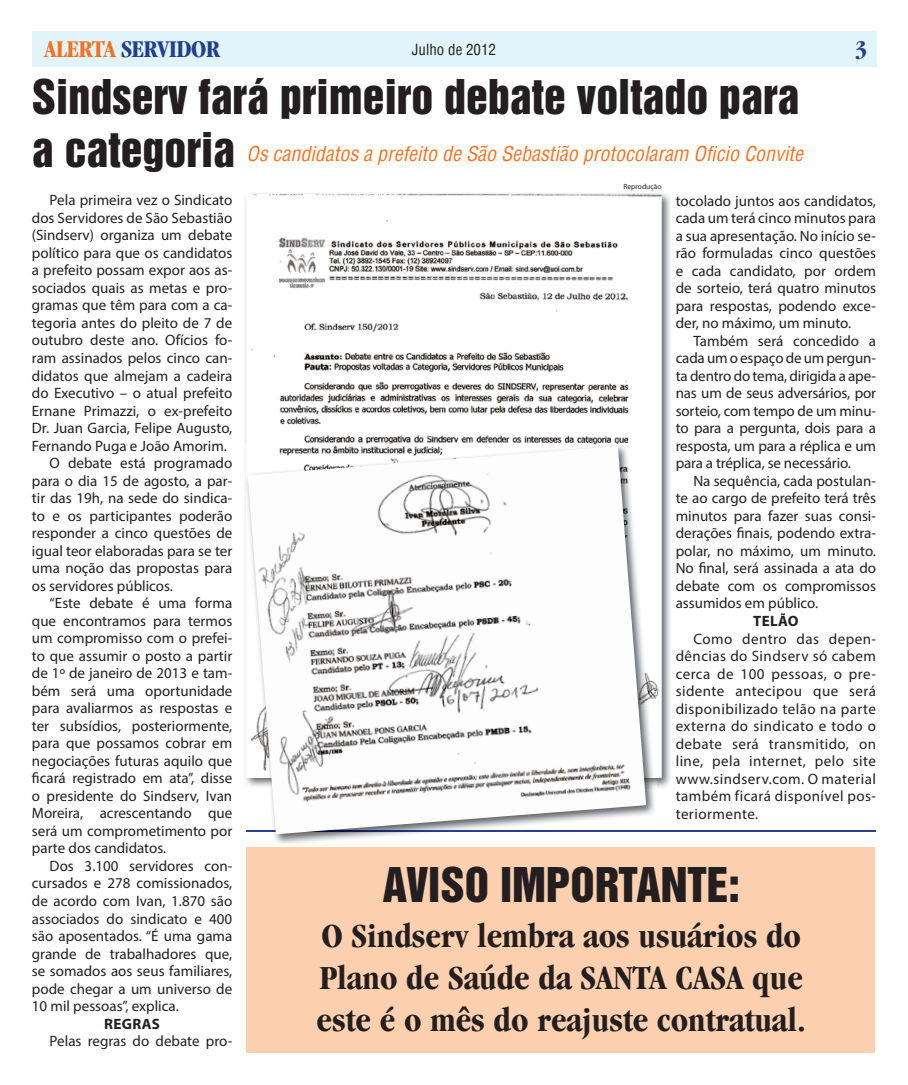
<style>
.page{position:relative;width:908px;height:1085px;background:#fff}
.page>*{position:absolute;margin:0;border:0;box-sizing:border-box;transform-origin:0 0}
.t1{font:43.75px "Helvetica Inserat";color:#231f20}
.t2{font:700 condensed 35px/42px "Garamond LT";color:#231f20}
.t3{font:700 condensed 25px "Garamond LT";letter-spacing:-.02em;color:#253f8e}
.t4{font:italic condensed 20px "Helvetica";color:#f47321}
.t5{font:15px/17.5px "Myriad Pro";color:#231f20;text-align:justify}
.t6{font:condensed 15px "Helvetica";color:#231f20}
.t7{font:700 15px "Myriad Pro";letter-spacing:.02em;color:#231f20}
.t8{font:7.5px "Myriad Pro";color:#231f20}
.s1{color:#f47321}
.s2{font-family:"Helvetica Inserat";font-style:normal;font-stretch:normal;font-size:43.75px;color:#231f20}
</style>
<div class="page">
<div style="left:32px;top:31px;width:843px;height:35px;background:#e1f4fc"></div>
<img style="left:245px;top:193px;width:425px;height:40px">
<img style="left:245px;top:233px;width:1px;height:210px">
<img style="left:656px;top:233px;width:14px;height:555px">
<img style="left:246px;top:194px;width:415px;height:583px">
<div style="left:246px;top:847px;width:629px;height:205px;background:#fcd0af"></div>
<hr style="left:246px;top:830px;width:629px;height:1px;background:#253f8e">
<img style="left:246px;top:788px;width:410px;height:56px">
<img style="left:245px;top:443px;width:2px;height:339px">
<img style="left:646px;top:777px;width:10px;height:11px">
<img style="left:246px;top:443px;width:410px;height:334px">
<img style="left:247px;top:446px;width:399px;height:388px">
<h3 class="t3" style="left:44px;top:35px;width:177px"><span class="s1">ALERTA</span> SERVIDOR</h3>
<p class="t6" style="left:411px;top:39px;width:86px">Julho de 2012</p>
<h3 class="t3" style="left:854px;top:34px;width:14px">3</h3>
<h1 class="t1" style="left:32px;top:71px;width:768px">Sindserv fará primeiro debate voltado para</h1>
<h3 class="t4" style="left:32px;top:141px;width:772px"><span class="s2">a categoria</span> Os candidatos a prefeito de São Sebastião protocolaram Oficio Convite</h3>
<p class="t5" style="left:50px;top:191px;width:184px">Pela primeira vez o Sindicato</p>
<p class="t5" style="left:32px;top:209px;width:202px">dos Servidores de São Sebastião</p>
<p class="t5" style="left:32px;top:226px;width:202px">(Sindserv) organiza um debate</p>
<p class="t5" style="left:32px;top:244px;width:202px">político para que os candidatos</p>
<p class="t5" style="left:32px;top:261px;width:202px">a prefeito possam expor aos as-</p>
<p class="t5" style="left:32px;top:279px;width:202px">sociados quais as metas e pro-</p>
<p class="t5" style="left:32px;top:296px;width:202px">gramas que têm para com a ca-</p>
<p class="t5" style="left:32px;top:314px;width:202px">tegoria antes do pleito de 7 de</p>
<p class="t5" style="left:32px;top:331px;width:202px">outubro deste ano. Ofícios fo-</p>
<p class="t5" style="left:32px;top:349px;width:202px">ram assinados pelos cinco can-</p>
<p class="t5" style="left:32px;top:366px;width:202px">didatos que almejam a cadeira</p>
<p class="t5" style="left:32px;top:384px;width:202px">do Executivo – o atual prefeito</p>
<p class="t5" style="left:32px;top:401px;width:202px">Ernane Primazzi, o ex-prefeito</p>
<p class="t5" style="left:32px;top:419px;width:202px">Dr. Juan Garcia, Felipe Augusto,</p>
<p class="t5" style="left:32px;top:436px;width:196px">Fernando Puga e João Amorim.</p>
<p class="t5" style="left:50px;top:454px;width:184px">O debate está programado</p>
<p class="t5" style="left:32px;top:471px;width:202px">para o dia 15 de agosto, a par-</p>
<p class="t5" style="left:32px;top:489px;width:202px">tir das 19h, na sede do sindica-</p>
<p class="t5" style="left:32px;top:506px;width:202px">to e os participantes poderão</p>
<p class="t5" style="left:32px;top:524px;width:202px">responder a cinco questões de</p>
<p class="t5" style="left:32px;top:541px;width:202px">igual teor elaboradas para se ter</p>
<p class="t5" style="left:32px;top:559px;width:202px">uma noção das propostas para</p>
<p class="t5" style="left:32px;top:576px;width:143px">os servidores públicos.</p>
<p class="t5" style="left:50px;top:594px;width:184px">“Este debate é uma forma</p>
<p class="t5" style="left:32px;top:611px;width:202px">que encontramos para termos</p>
<p class="t5" style="left:32px;top:629px;width:202px">um compromisso com o prefei-</p>
<p class="t5" style="left:32px;top:646px;width:202px">to que assumir o posto a partir</p>
<p class="t5" style="left:32px;top:664px;width:202px">de 1º de janeiro de 2013 e tam-</p>
<p class="t5" style="left:32px;top:681px;width:202px">bém será uma oportunidade</p>
<p class="t5" style="left:32px;top:699px;width:202px">para avaliarmos as respostas e</p>
<p class="t5" style="left:32px;top:716px;width:202px">ter subsídios, posteriormente,</p>
<p class="t5" style="left:32px;top:734px;width:202px">para que possamos cobrar em</p>
<p class="t5" style="left:32px;top:751px;width:202px">negociações futuras aquilo que</p>
<p class="t5" style="left:32px;top:769px;width:202px">ficará registrado em ata”, disse</p>
<p class="t5" style="left:32px;top:786px;width:202px">o presidente do Sindserv, Ivan</p>
<p class="t5" style="left:32px;top:804px;width:202px">Moreira, acrescentando que</p>
<p class="t5" style="left:32px;top:821px;width:202px">será um comprometimento por</p>
<p class="t5" style="left:32px;top:839px;width:136px">parte dos candidatos.</p>
<p class="t5" style="left:50px;top:856px;width:184px">Dos 3.100 servidores con-</p>
<p class="t5" style="left:32px;top:874px;width:202px">cursados e 278 comissionados,</p>
<p class="t5" style="left:32px;top:891px;width:202px">de acordo com Ivan, 1.870 são</p>
<p class="t5" style="left:32px;top:909px;width:202px">associados do sindicato e 400</p>
<p class="t5" style="left:32px;top:926px;width:202px">são aposentados. “É uma gama</p>
<p class="t5" style="left:32px;top:944px;width:202px">grande de trabalhadores que,</p>
<p class="t5" style="left:32px;top:961px;width:202px">se somados aos seus familiares,</p>
<p class="t5" style="left:32px;top:979px;width:202px">pode chegar a um universo de</p>
<p class="t5" style="left:32px;top:996px;width:148px">10 mil pessoas”, explica.</p>
<p class="t7" style="left:104px;top:1013px;width:57px">REGRAS</p>
<p class="t5" style="left:50px;top:1031px;width:184px">Pelas regras do debate pro-</p>
<p class="t8" style="left:623px;top:182px;width:40px">Reprodução</p>
<p class="t5" style="left:675px;top:191px;width:202px">tocolado juntos aos candidatos, cada um terá cinco minutos para a sua apresentação. No início se&shy;rão formuladas cinco questões e cada candidato, por ordem de sorteio, terá quatro minutos para respostas, podendo exce&shy;der, no máximo, um minuto.</p>
<p class="t5" style="left:675px;top:331px;width:202px;text-indent:18px">Também será concedido a cada um o espaço de um pergun&shy;ta dentro do tema, dirigida a ape&shy;nas um de seus adversários, por sorteio, com tempo de um minu&shy;to para a pergunta, dois para a resposta, um para a réplica e um para a tréplica, se necessário.</p>
<p class="t5" style="left:675px;top:471px;width:202px;text-indent:18px">Na sequência, cada postulan&shy;te ao cargo de prefeito terá três minutos para fazer suas consi&shy;derações finais, podendo extra&shy;polar, no máximo, um minuto.<br>No final, será assinada a ata do debate com os compromissos assumidos em público.</p>
<p class="t7" style="left:752px;top:611px;width:47px">TELÃO</p>
<p class="t5" style="left:675px;top:629px;width:202px;text-indent:18px">Como dentro das depen&shy;dências do Sindserv só cabem cerca de 100 pessoas, o pre&shy;sidente antecipou que será disponibilizado telão na parte externa do sindicato e todo o debate será transmitido, on line, pela internet, pelo site www.sindserv.com. O material também ficará disponível pos&shy;teriormente.</p>
<h1 class="t1" style="left:382px;top:858px;width:358px">AVISO IMPORTANTE:</h1>
<h2 class="t2" style="left:316px;top:914px;width:490px">O Sindserv lembra aos usuários do<br>Plano de Saúde da SANTA CASA que este é o mês do reajuste contratual.</h2>
</div>
